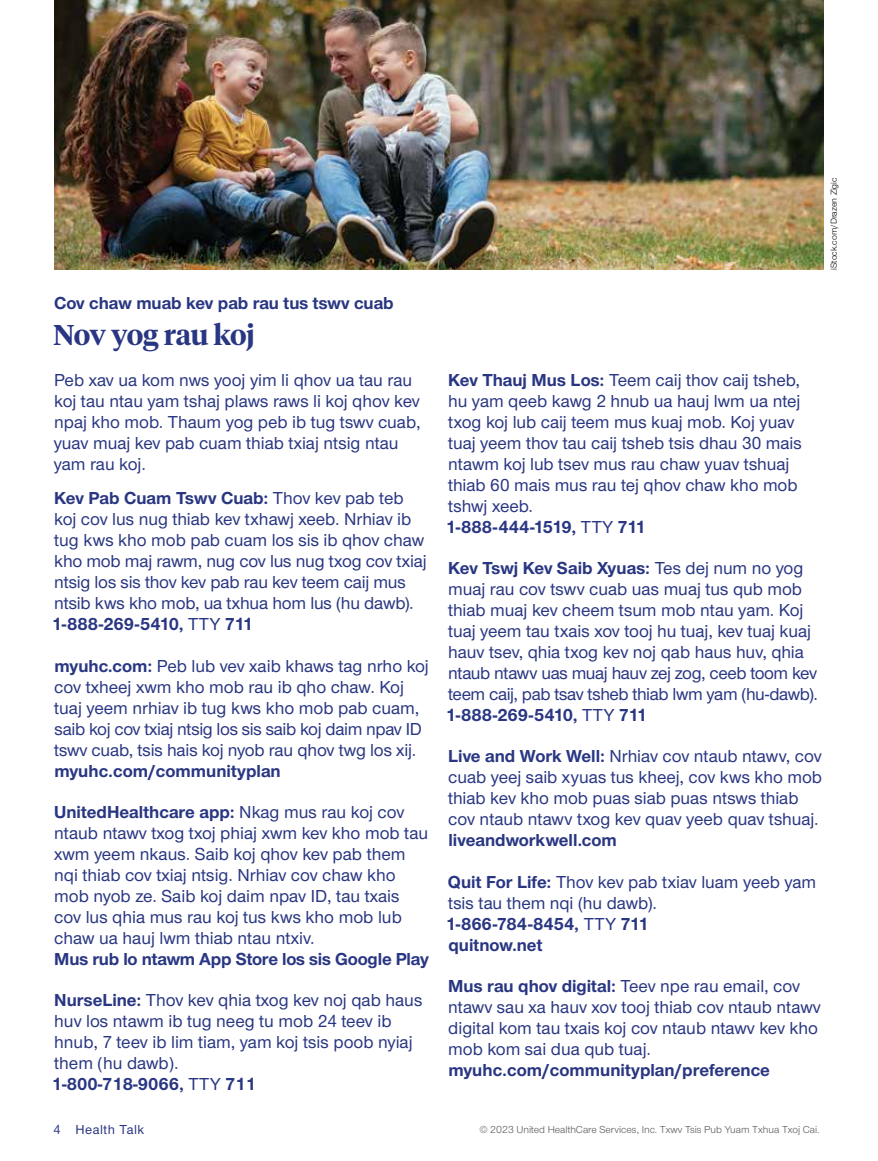
<style>
.page{position:relative;width:878px;height:1161px;background:#fff}
.page>*{position:absolute;margin:0;border:0;box-sizing:border-box;transform-origin:0 0}
.Summary_allnested_2_or_3_column_AMC{font:600 28.5px "UHC Serif Headline";letter-spacing:-.02em;color:#293682}
.Summary_allnested_2_or_3_column_AMC-2{font:500 18px/21px "UHC Sans";letter-spacing:-.005em;color:#293682}
.Sans_no_indent_AMC{font:500 18px/21px "UHC Sans";color:#293682}
.t1{font:700 18px "UHC Sans";color:#293682}
.t2{font:500 13.5px "UHC Sans";letter-spacing:.04em;color:#293682}
.Legal_language_AMC{font:10.5px "UHC Sans";color:#58595b}
.Legal_language_AMC-2{font:9px "UHC Sans";color:#000}
.s1{font-weight:700}
</style>
<div class="page">
<img style="left:54px;top:0;width:770px;height:270px">
<p class="t1" style="left:54px;top:291px;width:341px">Cov chaw muab kev pab rau tus tswv cuab</p>
<p class="Summary_allnested_2_or_3_column_AMC" style="left:53px;top:315px;width:203px">Nov yog rau koj</p>
<p class="Sans_no_indent_AMC" style="left:54px;top:369px;width:368px">Peb xav ua kom nws yooj yim li qhov ua tau rau koj tau ntau yam tshaj plaws raws li koj qhov kev npaj kho mob. Thaum yog peb ib tug tswv cuab, yuav muaj kev pab cuam thiab txiaj ntsig ntau yam rau koj.</p>
<p class="Summary_allnested_2_or_3_column_AMC-2" style="left:52px;top:487px;width:376px"><span class="s1">Kev Pab Cuam Tswv Cuab:</span> Thov kev pab teb koj cov lus nug thiab kev txhawj xeeb. Nrhiav ib tug kws kho mob pab cuam los sis ib qhov chaw kho mob maj rawm, nug cov lus nug txog cov txiaj ntsig los sis thov kev pab rau kev teem caij mus ntsib kws kho mob, ua txhua hom lus (hu dawb).<br><span class="s1">1-888-269-5410,</span> TTY <span class="s1">711</span></p>
<p class="Summary_allnested_2_or_3_column_AMC-2" style="left:54px;top:654px;width:376px"><span class="s1">myuhc.com:</span> Peb lub vev xaib khaws tag nrho koj cov txheej xwm kho mob rau ib qho chaw. Koj tuaj yeem nrhiav ib tug kws kho mob pab cuam, saib koj cov txiaj ntsig los sis saib koj daim npav ID tswv cuab, tsis hais koj nyob rau qhov twg los xij. <span class="s1">myuhc.com/communityplan</span></p>
<p class="Summary_allnested_2_or_3_column_AMC-2" style="left:54px;top:801px;width:376px"><span class="s1">UnitedHealthcare app:</span> Nkag mus rau koj cov ntaub ntawv txog txoj phiaj xwm kev kho mob tau xwm yeem nkaus. Saib koj qhov kev pab them nqi thiab cov txiaj ntsig. Nrhiav cov chaw kho mob nyob ze. Saib koj daim npav ID, tau txais cov lus qhia mus rau koj tus kws kho mob lub chaw ua hauj lwm thiab ntau ntxiv.<br><span class="s1">Mus rub lo ntawm App Store los sis Google Play</span></p>
<p class="Summary_allnested_2_or_3_column_AMC-2" style="left:52px;top:989px;width:372px"><span class="s1">NurseLine:</span> Thov kev qhia txog kev noj qab haus huv los ntawm ib tug neeg tu mob 24 teev ib hnub, 7 teev ib lim tiam, yam koj tsis poob nyiaj them (hu dawb).<br><span class="s1">1-800-718-9066,</span> TTY <span class="s1">711</span></p>
<p class="Legal_language_AMC-2" style="left:827px;top:270px;width:94px;rotate:-90deg">iStock.com/Drazen Zigic</p>
<p class="Summary_allnested_2_or_3_column_AMC-2" style="left:446px;top:369px;width:357px"><span class="s1">Kev Thauj Mus Los:</span> Teem caij thov caij tsheb, hu yam qeeb kawg 2 hnub ua hauj lwm ua ntej txog koj lub caij teem mus kuaj mob. Koj yuav tuaj yeem thov tau caij tsheb tsis dhau 30 mais ntawm koj lub tsev mus rau chaw yuav tshuaj thiab 60 mais mus rau tej qhov chaw kho mob tshwj xeeb.<br><span class="s1">1-888-444-1519,</span> TTY <span class="s1">711</span></p>
<p class="Summary_allnested_2_or_3_column_AMC-2" style="left:446px;top:557px;width:373px"><span class="s1">Kev Tswj Kev Saib Xyuas:</span> Tes dej num no yog muaj rau cov tswv cuab uas muaj tus qub mob thiab muaj kev cheem tsum mob ntau yam. Koj tuaj yeem tau txais xov tooj hu tuaj, kev tuaj kuaj hauv tsev, qhia txog kev noj qab haus huv, qhia ntaub ntawv uas muaj hauv zej zog, ceeb toom kev teem caij, pab tsav tsheb thiab lwm yam (hu-dawb).<br><span class="s1">1-888-269-5410,</span> TTY <span class="s1">711</span></p>
<p class="Summary_allnested_2_or_3_column_AMC-2" style="left:448px;top:745px;width:375px"><span class="s1">Live and Work Well:</span> Nrhiav cov ntaub ntawv, cov cuab yeej saib xyuas tus kheej, cov kws kho mob thiab kev kho mob puas siab puas ntsws thiab cov ntaub ntawv txog kev quav yeeb quav tshuaj. <span class="s1">liveandworkwell.com</span></p>
<p class="Summary_allnested_2_or_3_column_AMC-2" style="left:446px;top:870px;width:372px"><span class="s1">Quit For Life:</span> Thov kev pab txiav luam yeeb yam tsis tau them nqi (hu dawb).<br><span class="s1">1-866-784-8454,</span> TTY <span class="s1">711<br>quitnow.net</span></p>
<p class="Summary_allnested_2_or_3_column_AMC-2" style="left:448px;top:975px;width:374px"><span class="s1">Mus rau qhov digital:</span> Teev npe rau email, cov ntawv sau xa hauv xov tooj thiab cov ntaub ntawv digital kom tau txais koj cov ntaub ntawv kev kho mob kom sai dua qub tuaj. <span class="s1">myuhc.com/communityplan/preference</span></p>
<p class="t2" style="left:54px;top:1120px;width:92px">4 Health Talk</p>
<p class="Legal_language_AMC" style="left:479px;top:1122px;width:342px">© 2023 United HealthCare Services, Inc. Txwv Tsis Pub Yuam Txhua Txoj Cai.</p>
</div>
